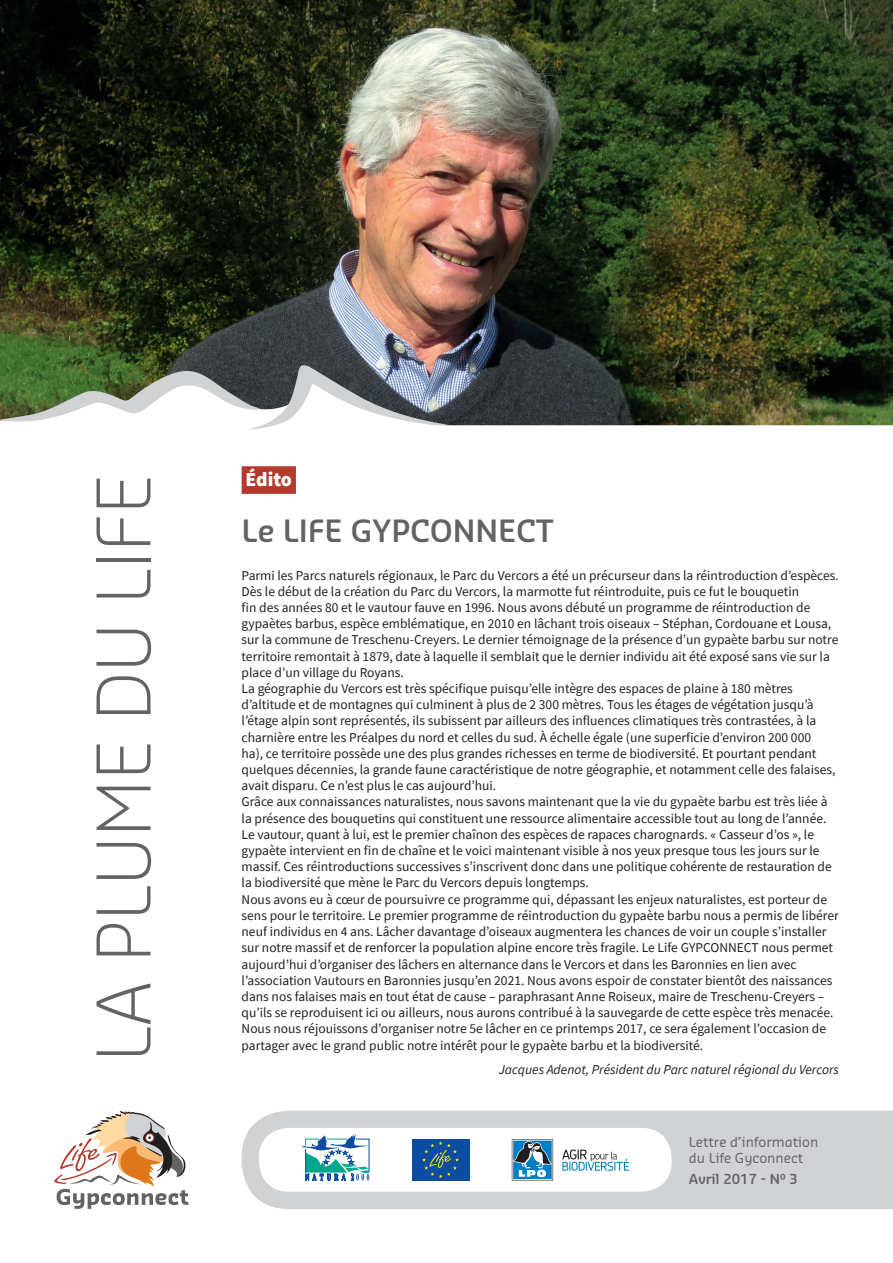
<style>
.page{position:relative;width:893px;height:1263px;background:#fff}
.page>*{position:absolute;margin:0;border:0;box-sizing:border-box;transform-origin:0 0}
.t1{font:300 72px "Sansa Pro";color:#636366}
.t2{font:600 30px "Sansa Pro";color:#636366}
.t3{font:900 19.8px "Source Sans Pro";letter-spacing:-.005em;color:#fff}
.t4{font:13.5px/16.2px "Source Sans Pro";color:#231f20}
.t5{font:italic 13.5px "Source Sans Pro";color:#231f20}
.t6{font:13.5px/16.2px "Sansa Pro";color:#636366}
.t7{font:600 13.5px "Sansa Pro";color:#636366}
</style>
<div class="page">
<div style="left:242px;top:1110px;width:651px;height:99px;background:#d1d2d4"></div>
<div style="left:259px;top:1128px;width:413px;height:64px;background:#fff;border-radius:30px"></div>
<svg style="left:562px;top:1149px;width:67px;height:22px"></svg>
<svg style="left:512px;top:1139px;width:41px;height:41px"></svg>
<div style="left:412px;top:1139px;width:57px;height:41px;background:#0d4da1"></div>
<svg style="left:422px;top:1141px;width:37px;height:37px"></svg>
<svg style="left:301px;top:1134px;width:68px;height:47px"></svg>
<img style="left:0;top:0;width:893px;height:425px">
<svg style="left:54px;top:1111px;width:134px;height:98px"></svg>
<svg style="left:0;top:363px;width:452px;height:67px"></svg>
<div style="left:242px;top:466px;width:54px;height:28px;background:#b53a2e"></div>
<h1 class="t1" style="left:76px;top:1062px;width:589px;rotate:-90deg">LA PLUME DU LIFE</h1>
<h3 class="t3" style="left:246px;top:466px;width:48px">Édito</h3>
<h2 class="t2" style="left:242px;top:511px;width:314px">Le LIFE GYPCONNECT</h2>
<p class="t4" style="left:242px;top:567px;width:599px">Parmi les Parcs naturels régionaux, le Parc du Vercors a été un précurseur dans la réintroduction d’espèces.<br>Dès le début de la création du Parc du Vercors, la marmotte fut réintroduite, puis ce fut le bouquetin<br>fin des années 80 et le vautour fauve en 1996. Nous avons débuté un programme de réintroduction de gypaètes barbus, espèce emblématique, en 2010 en lâchant trois oiseaux – Stéphan, Cordouane et Lousa, sur la commune de Treschenu-Creyers. Le dernier témoignage de la présence d’un gypaète barbu sur notre territoire remontait à 1879, date à laquelle il semblait que le dernier individu ait été exposé sans vie sur la place d’un village du Royans.<br>La géographie du Vercors est très spécifique puisqu’elle intègre des espaces de plaine à 180 mètres d’altitude et de montagnes qui culminent à plus de 2 300 mètres. Tous les étages de végétation jusqu’à l’étage alpin sont représentés, ils subissent par ailleurs des influences climatiques très contrastées, à la charnière entre les Préalpes du nord et celles du sud. À échelle égale (une superficie d’environ 200 000<br>ha), ce territoire possède une des plus grandes richesses en terme de biodiversité. Et pourtant pendant quelques décennies, la grande faune caractéristique de notre géographie, et notamment celle des falaises, avait disparu. Ce n’est plus le cas aujourd’hui.<br>Grâce aux connaissances naturalistes, nous savons maintenant que la vie du gypaète barbu est très liée à la présence des bouquetins qui constituent une ressource alimentaire accessible tout au long de l’année.<br>Le vautour, quant à lui, est le premier chaînon des espèces de rapaces charognards. « Casseur d’os », le gypaète intervient en fin de chaîne et le voici maintenant visible à nos yeux presque tous les jours sur le massif. Ces réintroductions successives s’inscrivent donc dans une politique cohérente de restauration de la biodiversité que mène le Parc du Vercors depuis longtemps.<br>Nous avons eu à cœur de poursuivre ce programme qui, dépassant les enjeux naturalistes, est porteur de sens pour le territoire. Le premier programme de réintroduction du gypaète barbu nous a permis de libérer neuf individus en 4 ans. Lâcher davantage d’oiseaux augmentera les chances de voir un couple s’installer sur notre massif et de renforcer la population alpine encore très fragile. Le Life GYPCONNECT nous permet aujourd’hui d’organiser des lâchers en alternance dans le Vercors et dans les Baronnies en lien avec l’association Vautours en Baronnies jusqu’en 2021. Nous avons espoir de constater bientôt des naissances dans nos falaises mais en tout état de cause – paraphrasant Anne Roiseux, maire de Treschenu-Creyers – qu’ils se reproduisent ici ou ailleurs, nous aurons contribué à la sauvegarde de cette espèce très menacée.<br>Nous nous réjouissons d’organiser notre 5e lâcher en ce printemps 2017, ce sera également l’occasion de partager avec le grand public notre intérêt pour le gypaète barbu et la biodiversité.</p>
<p class="t5" style="left:499px;top:1061px;width:342px">Jacques Adenot, Président du Parc naturel régional du Vercors</p>
<p class="t6" style="left:689px;top:1133px;width:131px">Lettre d’information du Life Gyconnect</p>
<p class="t7" style="left:689px;top:1170px;width:110px">Avril 2017 - N° 3</p>
</div>
